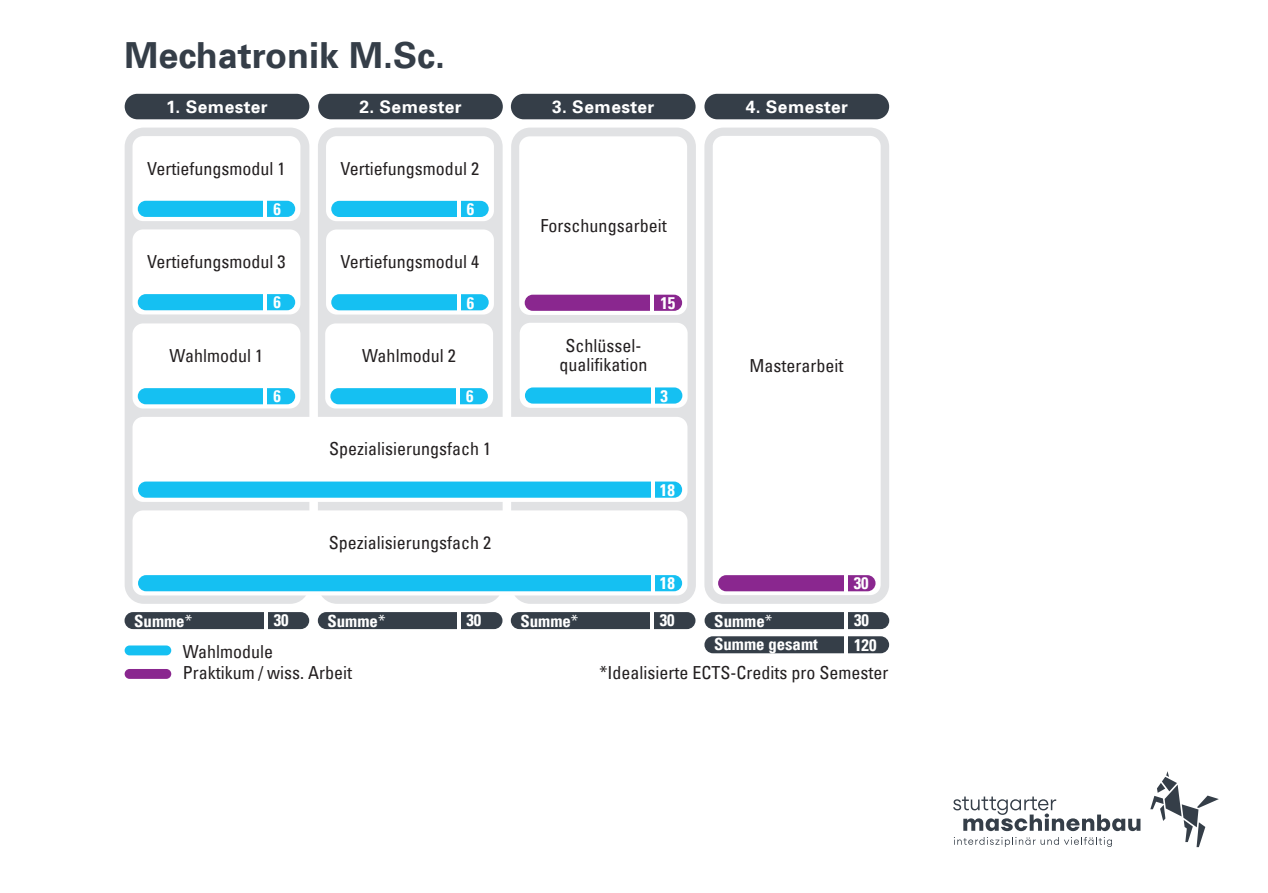
<style>
.page{position:relative;width:1268px;height:893px;background:#fff}
.page>*{position:absolute;margin:0;border:0;box-sizing:border-box;transform-origin:0 0}
.t1{font:36px "Universfor Uni S65 Bd";color:#353e48}
.t2{font:condensed 18px/18.6px "Univers Com 57";color:#231f20;text-align:center}
.t3{font:17.4px "Universfor Uni S65 Bd";letter-spacing:.025em;color:#fff}
.t4{font:16.8px "Univers Com 67 Bold Cond";color:#fff}
.s1{font-family:"Univers Com 57";font-stretch:condensed}
</style>
<div class="page">
<div style="left:125px;top:128px;width:184px;height:476px;background:#e1e2e4;border-radius:19px"></div>
<div style="left:318px;top:128px;width:184px;height:476px;background:#e1e2e4;border-radius:19px"></div>
<div style="left:511px;top:128px;width:184px;height:476px;background:#e1e2e4;border-radius:19px"></div>
<div style="left:704px;top:128px;width:185px;height:476px;background:#e1e2e4;border-radius:19px"></div>
<div style="left:132px;top:417px;width:555px;height:85px;background:#fff;border-radius:11px"></div>
<div style="left:138px;top:482px;width:544px;height:16px;background:#15c0f2;border-radius:8px"></div>
<svg style="left:650px;top:481px;width:4px;height:17px"></svg>
<div style="left:132px;top:510px;width:555px;height:85px;background:#fff;border-radius:11px"></div>
<div style="left:138px;top:575px;width:544px;height:16px;background:#15c0f2;border-radius:8px"></div>
<svg style="left:650px;top:575px;width:4px;height:17px"></svg>
<div style="left:132px;top:136px;width:168px;height:85px;background:#fff;border-radius:11px"></div>
<div style="left:138px;top:201px;width:157px;height:16px;background:#15c0f2;border-radius:8px"></div>
<hr style="left:263px;top:200px;width:4px;height:18px;background:#fff">
<div style="left:326px;top:136px;width:168px;height:85px;background:#fff;border-radius:11px"></div>
<div style="left:331px;top:201px;width:157px;height:16px;background:#15c0f2;border-radius:8px"></div>
<hr style="left:457px;top:200px;width:3px;height:18px;background:#fff">
<div style="left:132px;top:229px;width:168px;height:85px;background:#fff;border-radius:11px"></div>
<div style="left:138px;top:294px;width:157px;height:16px;background:#15c0f2;border-radius:8px"></div>
<hr style="left:263px;top:293px;width:4px;height:18px;background:#fff">
<div style="left:326px;top:229px;width:168px;height:86px;background:#fff;border-radius:11px"></div>
<div style="left:331px;top:294px;width:157px;height:16px;background:#15c0f2;border-radius:8px"></div>
<hr style="left:457px;top:293px;width:3px;height:18px;background:#fff">
<div style="left:132px;top:323px;width:168px;height:85px;background:#fff;border-radius:11px"></div>
<div style="left:138px;top:388px;width:157px;height:16px;background:#15c0f2;border-radius:8px"></div>
<hr style="left:263px;top:387px;width:4px;height:18px;background:#fff">
<div style="left:325px;top:323px;width:168px;height:85px;background:#fff;border-radius:11px"></div>
<div style="left:330px;top:388px;width:158px;height:16px;background:#15c0f2;border-radius:8px"></div>
<hr style="left:456px;top:387px;width:4px;height:18px;background:#fff">
<div style="left:712px;top:136px;width:168px;height:459px;background:#fff;border-radius:11px"></div>
<div style="left:718px;top:575px;width:157px;height:16px;background:#8a278f;border-radius:8px"></div>
<svg style="left:843px;top:575px;width:4px;height:17px"></svg>
<div style="left:519px;top:136px;width:168px;height:179px;background:#fff;border-radius:11px"></div>
<div style="left:524px;top:295px;width:158px;height:16px;background:#8a278f;border-radius:8px"></div>
<hr style="left:650px;top:294px;width:4px;height:17px;background:#fff">
<div style="left:519px;top:323px;width:168px;height:85px;background:#fff;border-radius:11px"></div>
<div style="left:525px;top:387px;width:157px;height:17px;background:#15c0f2;border-radius:8px"></div>
<svg style="left:650px;top:387px;width:4px;height:17px"></svg>
<div style="left:125px;top:645px;width:46px;height:10px;background:#15c0f2;border-radius:5px"></div>
<div style="left:125px;top:669px;width:46px;height:10px;background:#8a278f;border-radius:5px"></div>
<div style="left:124px;top:612px;width:185px;height:17px;background:#353e48;border-radius:9px"></div>
<hr style="left:264px;top:611px;width:4px;height:20px;background:#fff">
<div style="left:318px;top:612px;width:184px;height:17px;background:#353e48;border-radius:9px"></div>
<hr style="left:457px;top:611px;width:4px;height:20px;background:#fff">
<div style="left:510px;top:612px;width:185px;height:17px;background:#353e48;border-radius:9px"></div>
<hr style="left:650px;top:611px;width:4px;height:20px;background:#fff">
<div style="left:704px;top:612px;width:185px;height:17px;background:#353e48;border-radius:9px"></div>
<svg style="left:843px;top:612px;width:4px;height:18px"></svg>
<div style="left:704px;top:636px;width:185px;height:17px;background:#353e48;border-radius:9px"></div>
<svg style="left:843px;top:636px;width:4px;height:18px"></svg>
<div style="left:125px;top:94px;width:184px;height:25px;background:#353e48;border-radius:13px"></div>
<div style="left:318px;top:94px;width:184px;height:25px;background:#353e48;border-radius:13px"></div>
<div style="left:511px;top:94px;width:184px;height:25px;background:#353e48;border-radius:13px"></div>
<div style="left:704px;top:94px;width:185px;height:25px;background:#353e48;border-radius:13px"></div>
<svg style="left:953px;top:796px;width:187px;height:35px"></svg>
<svg style="left:953px;top:837px;width:158px;height:10px"></svg>
<svg style="left:1150px;top:771px;width:68px;height:76px"></svg>
<h1 class="t1" style="left:124px;top:30px;width:322px">Mechatronik M.Sc.</h1>
<p class="t3" style="left:166px;top:94px;width:103px">1. Semester</p>
<p class="t3" style="left:359px;top:94px;width:104px">2. Semester</p>
<p class="t3" style="left:552px;top:94px;width:104px">3. Semester</p>
<p class="t3" style="left:745px;top:94px;width:104px">4. Semester</p>
<p class="t2" style="left:147px;top:159px;width:140px">Vertiefungsmodul 1</p>
<p class="t4" style="left:273px;top:199px;width:9px">6</p>
<p class="t2" style="left:340px;top:159px;width:140px">Vertiefungsmodul 2</p>
<p class="t4" style="left:467px;top:199px;width:9px">6</p>
<p class="t2" style="left:540px;top:216px;width:127px">Forschungsarbeit</p>
<p class="t2" style="left:147px;top:252px;width:140px">Vertiefungsmodul 3</p>
<p class="t4" style="left:273px;top:292px;width:9px">6</p>
<p class="t2" style="left:340px;top:252px;width:140px">Vertiefungsmodul 4</p>
<p class="t4" style="left:467px;top:292px;width:9px">6</p>
<p class="t4" style="left:660px;top:293px;width:16px">15</p>
<p class="t2" style="left:169px;top:346px;width:95px">Wahlmodul 1</p>
<p class="t2" style="left:362px;top:346px;width:95px">Wahlmodul 2</p>
<p class="t2" style="left:559px;top:336px;width:90px">Schlüssel&shy;qualifikation</p>
<p class="t2" style="left:749px;top:356px;width:95px">Masterarbeit</p>
<p class="t4" style="left:273px;top:386px;width:9px">6</p>
<p class="t4" style="left:466px;top:386px;width:9px">6</p>
<p class="t4" style="left:660px;top:385px;width:9px">3</p>
<p class="t2" style="left:329px;top:439px;width:163px">Spezialisierungsfach 1</p>
<p class="t4" style="left:660px;top:480px;width:16px">18</p>
<p class="t2" style="left:329px;top:533px;width:163px">Spezialisierungsfach 2</p>
<p class="t4" style="left:660px;top:573px;width:16px">18</p>
<p class="t4" style="left:853px;top:573px;width:16px">30</p>
<p class="t4" style="left:134px;top:610px;width:59px">Summe<span class="s1">*</span></p>
<p class="t4" style="left:274px;top:610px;width:16px">30</p>
<p class="t4" style="left:327px;top:610px;width:59px">Summe<span class="s1">*</span></p>
<p class="t4" style="left:466px;top:610px;width:16px">30</p>
<p class="t4" style="left:520px;top:610px;width:59px">Summe<span class="s1">*</span></p>
<p class="t4" style="left:659px;top:610px;width:16px">30</p>
<p class="t4" style="left:714px;top:610px;width:59px">Summe<span class="s1">*</span></p>
<p class="t4" style="left:853px;top:610px;width:16px">30</p>
<p class="t4" style="left:714px;top:634px;width:105px">Summe gesamt</p>
<p class="t4" style="left:853px;top:634px;width:24px">120</p>
<p class="t2" style="left:183px;top:641px;width:171px;line-height:21px;text-align:left">Wahlmodule<br>Praktikum / wiss. Arbeit</p>
<p class="t2" style="left:599px;top:663px;width:290px">*Idealisierte ECTS-Credits pro Semester</p>
</div>
